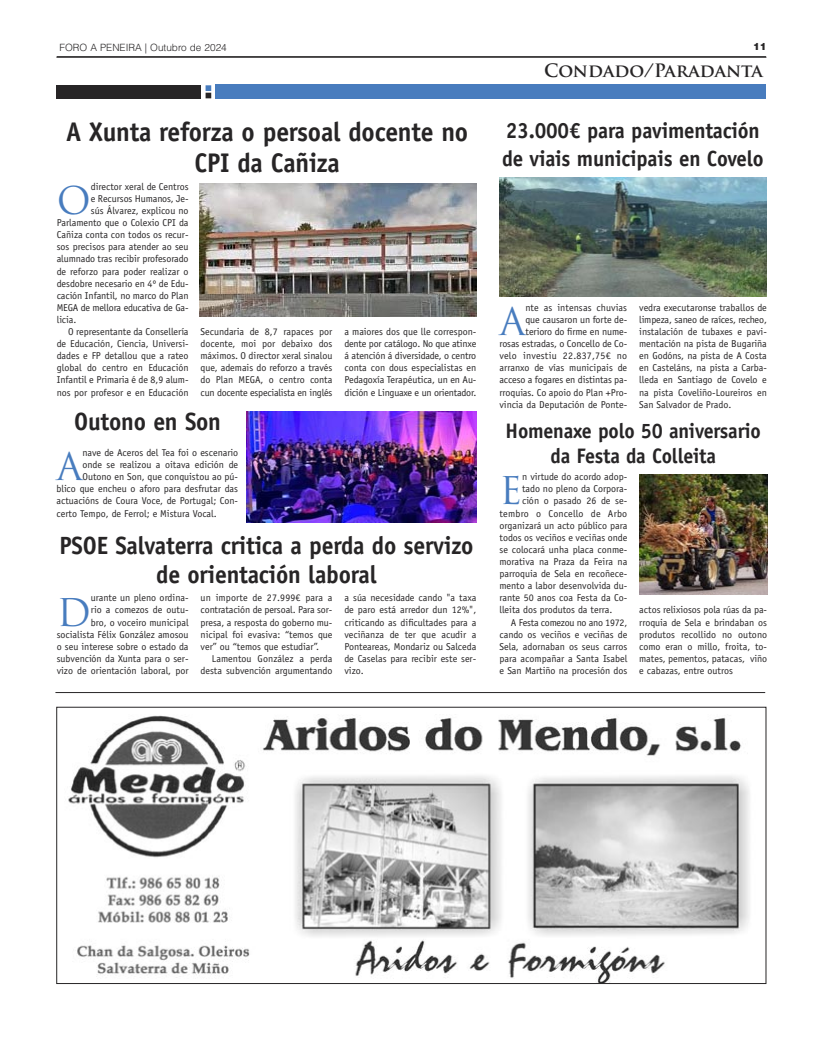
<style>
.page{position:relative;width:823px;height:1049px;background:#fff}
.page>*{position:absolute;margin:0;border:0;box-sizing:border-box;transform-origin:0 0}
.t1{font:37.2px "Trajan Pro";color:#487cbe}
.t2{font:700 27px/30.2px "Officina Sans Std";letter-spacing:-.01em;color:#272526;text-align:center;scale:.95 1}
.t3{font:700 25px/29.2px "Officina Sans Std";letter-spacing:-.01em;color:#272526;text-align:center;scale:.95 1}
.t4{font:700 22px/27.8px "Officina Sans Std";letter-spacing:-.01em;color:#272526;scale:.95 1}
.t5{font:700 21px/25.2px "Officina Sans Std";letter-spacing:-.01em;color:#272526;text-align:center;scale:.95 1}
.t6{font:700 18px "Trajan Pro";color:#272526}
.t7{font:10px/12.1px "Officina Sans Std";color:#272526;text-align:justify}
.t8{font:300 10px "Helvetica LT Std";color:#272526}
.t9{font:10px "Officina Sans Std";letter-spacing:.02em;color:#272526}
.t10{font:900 10px "Helvetica Neue LT";color:#272526}
</style>
<div class="page">
<hr style="left:56px;top:57px;width:710px;height:1px;background:#272526">
<div style="left:57px;top:85px;width:144px;height:13px;background:#272526"></div>
<svg style="left:205px;top:85px;width:6px;height:13px"></svg>
<hr style="left:57px;top:56px;width:708px;height:1px;background:#272526">
<div style="left:215px;top:85px;width:550px;height:13px;background:#487cbe"></div>
<img style="left:68px;top:715px;width:682px;height:267px">
<div style="left:56px;top:707px;width:709px;height:277px;border:1px solid #272526"></div>
<hr style="left:55px;top:692px;width:709px;height:1px;background:#272526">
<img style="left:499px;top:177px;width:267px;height:119px">
<img style="left:639px;top:474px;width:127px;height:121px">
<img style="left:200px;top:184px;width:276px;height:133px">
<img style="left:246px;top:411px;width:230px;height:112px">
<p class="t8" style="left:59px;top:41px;width:169px">FORO A PENEIRA | Outubro de 2024</p>
<p class="t2" style="left:66px;top:119px;width:424px">A Xunta reforza o persoal docente no<br>CPI da Cañiza</p>
<p class="t1" style="left:57px;top:179px;width:36px">O</p>
<p class="t7" style="left:91px;top:181px;width:99px">director xeral de Centros</p>
<p class="t7" style="left:91px;top:193px;width:99px">e Recursos Humanos, Je-</p>
<p class="t7" style="left:91px;top:205px;width:99px">sús Álvarez, explicou no</p>
<p class="t7" style="left:57px;top:217px;width:133px">Parlamento que o Colexio CPI da</p>
<p class="t7" style="left:57px;top:230px;width:133px">Cañiza conta con todos os recur-</p>
<p class="t7" style="left:57px;top:242px;width:133px">sos precisos para atender ao seu</p>
<p class="t7" style="left:57px;top:254px;width:133px">alumnado tras recibir profesorado</p>
<p class="t7" style="left:57px;top:266px;width:133px">de reforzo para poder realizar o</p>
<p class="t7" style="left:57px;top:278px;width:133px">desdobre necesario en 4º de Edu-</p>
<p class="t7" style="left:57px;top:290px;width:133px">cación Infantil, no marco do Plan</p>
<p class="t7" style="left:57px;top:302px;width:133px">MEGA de mellora educativa de Ga-</p>
<p class="t7" style="left:57px;top:314px;width:21px">licia.</p>
<p class="t7" style="left:57px;top:326px;width:133px;text-indent:11px">O representante da Consellería de Educación, Ciencia, Universi&shy;dades e FP detallou que a rateo global do centro en Educación Infantil e Primaria é de 8,9 alum&shy;nos por profesor e en Educación</p>
<p class="t7" style="left:200px;top:326px;width:133px">Secundaria de 8,7 rapaces por docente, moi por debaixo dos máximos. O director xeral sinalou que, ademais do reforzo a través do Plan MEGA, o centro conta cun docente especialista en inglés</p>
<p class="t7" style="left:344px;top:326px;width:133px">a maiores dos que lle correspon&shy;dente por catálogo. No que atinxe á atención á diversidade, o centro conta con dous especialistas en Pedagoxía Terapéutica, un en Au&shy;dición e Linguaxe e un orientador.</p>
<p class="t3" style="left:74px;top:409px;width:156px">Outono en Son</p>
<p class="t1" style="left:56px;top:446px;width:28px">A</p>
<p class="t7" style="left:82px;top:447px;width:157px">nave de Aceros del Tea foi o escenario</p>
<p class="t7" style="left:82px;top:459px;width:157px">onde se realizou a oitava edición de</p>
<p class="t7" style="left:82px;top:472px;width:157px">Outono en Son, que conquistou ao pú-</p>
<p class="t7" style="left:56px;top:484px;width:183px">blico que encheu o aforo para desfrutar das</p>
<p class="t7" style="left:56px;top:496px;width:183px">actuacións de Coura Voce, de Portugal; Con-</p>
<p class="t7" style="left:56px;top:508px;width:162px">certo Tempo, de Ferrol; e Mistura Vocal.</p>
<p class="t3" style="left:59px;top:533px;width:437px">PSOE Salvaterra critica a perda do servizo de orientación laboral</p>
<p class="t7" style="left:57px;top:593px;width:133px;text-align:right">urante un pleno ordina-<br>rio a comezos de outu-<br>bro, o voceiro municipal socialista Félix González amosou o seu interese sobre o estado da subvención da Xunta para o ser&shy;vizo de orientación laboral, por</p>
<p class="t7" style="left:200px;top:593px;width:133px">un importe de 27.999€ para a contratación de persoal. Para sor&shy;presa, a resposta do goberno mu&shy;nicipal foi evasiva: “temos que ver” ou “temos que estudiar”.</p>
<p class="t1" style="left:57px;top:591px;width:36px">D</p>
<p class="t7" style="left:200px;top:653px;width:133px;text-align:right">Lamentou González a perda desta subvención argumentando</p>
<p class="t7" style="left:344px;top:593px;width:133px">a súa necesidade cando "a taxa de paro está arredor dun 12%", criticando as dificultades para a veciñanza de ter que acudir a Ponteareas, Mondariz ou Salceda de Caselas para recibir este ser&shy;vizo.</p>
<p class="t10" style="left:752px;top:42px;width:15px">11</p>
<p class="t6" style="left:544px;top:60px;width:220px">Condado/Paradanta</p>
<p class="t4" style="left:501px;top:118px;width:277px">23.000€ para pavimentación de viais municipais en Covelo</p>
<p class="t7" style="left:499px;top:302px;width:129px;text-align:right">nte as intensas chuvias<br>que causaron un forte de&shy;terioro do firme en nume-<br>rosas estradas, o Concello de Co&shy;velo investiu 22.837,75€ no arranxo de vías municipais de acceso a fogares en distintas pa&shy;rroquias. Co apoio do Plan +Pro&shy;vincia da Deputación de Ponte-</p>
<p class="t7" style="left:638px;top:302px;width:129px">vedra executaronse traballos de limpeza, saneo de raíces, recheo, instalación de tubaxes e pavi&shy;mentación na pista de Bugariña en Godóns, na pista de A Costa en Casteláns, na pista a Carba&shy;lleda en Santiago de Covelo e na pista Coveliño-Loureiros en San Salvador de Prado.</p>
<p class="t1" style="left:499px;top:300px;width:28px">A</p>
<p class="t5" style="left:505px;top:420px;width:270px">Homenaxe polo 50 aniversario da Festa da Colleita</p>
<p class="t1" style="left:499px;top:470px;width:24px">E</p>
<p class="t7" style="left:522px;top:472px;width:107px">n virtude do acordo adop-</p>
<p class="t7" style="left:522px;top:484px;width:107px">tado no pleno da Corpora-</p>
<p class="t7" style="left:522px;top:496px;width:107px">ción o pasado 26 de se-</p>
<p class="t9" style="left:499px;top:509px;width:129px">tembro o Concello de Arbo</p>
<p class="t7" style="left:499px;top:520px;width:129px">organizará un acto público para</p>
<p class="t7" style="left:499px;top:532px;width:129px">todos os veciños e veciñas onde</p>
<p class="t7" style="left:499px;top:544px;width:129px">se colocará unha placa conme-</p>
<p class="t7" style="left:499px;top:556px;width:129px">morativa na Praza da Feira na</p>
<p class="t7" style="left:499px;top:568px;width:129px">parroquia de Sela en recoñece-</p>
<p class="t7" style="left:499px;top:580px;width:129px">mento a labor desenvolvida du-</p>
<p class="t7" style="left:499px;top:593px;width:129px">rante 50 anos coa Festa da Co-</p>
<p class="t7" style="left:499px;top:605px;width:114px">lleita dos produtos da terra.</p>
<p class="t7" style="left:499px;top:617px;width:129px;text-indent:11px">A Festa comezou no ano 1972, cando os veciños e veciñas de Sela, adornaban os seus carros para acompañar a Santa Isabel e San Martiño na procesión dos</p>
<p class="t7" style="left:639px;top:605px;width:129px">actos relixiosos pola rúas da pa&shy;rroquia de Sela e brindaban os produtos recollido no outono como eran o millo, froita, to&shy;mates, pementos, patacas, viño e cabazas, entre outros</p>
</div>
